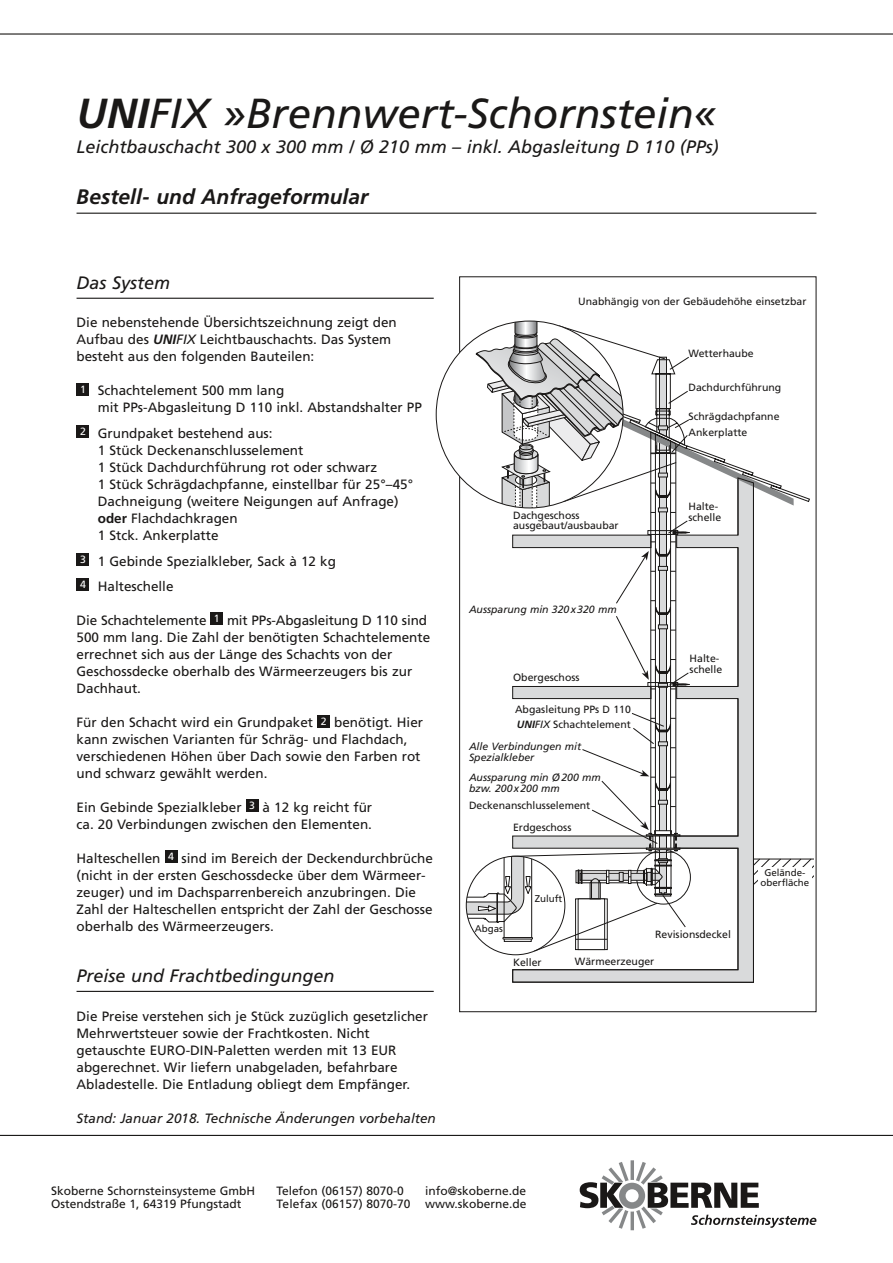
<style>
.page{position:relative;width:893px;height:1263px;background:#fff}
.page>*{position:absolute;margin:0;border:0;box-sizing:border-box;transform-origin:0 0}
.Headline_3{font:italic 42px "Frutiger LT";color:#1a1817}
.Subheadline{font:italic 700 21px "Frutiger LT";color:#1a1817}
.Headline_3-2{font:italic 18px "Frutiger LT";color:#1a1817}
.Subheadline-2{font:italic 18px "Frutiger LT";color:#1a1817}
.Beschreibung{font:13.5px/17px "Frutiger LT";color:#1a1817}
.Beschreibung_eingerü{font:13.5px/17px "Frutiger LT";color:#1a1817}
.Legende{font:italic 13.5px "Frutiger LT";color:#1a1817}
.Beschreibung-2{font:12px/12.8px "Frutiger LT";color:#1a1817}
.Beschriftungen{font:10.5px/10.6px "Frutiger LT";color:#1a1817}
.Beschriftungen-2{font:italic 10.5px/10.6px "Frutiger LT";color:#1a1817}
.Beschreibung-3{font:10.5px "Frutiger LT";color:#fff}
.Beschriftungen-3{font:9.75px "Frutiger LT";color:#1a1817}
.s1{font-weight:700}
.s2{font-weight:700;font-style:italic}
.s3{font-style:italic}
</style>
<div class="page">
<svg style="left:580px;top:1160px;width:236px;height:70px"></svg>
<svg style="left:512px;top:952px;width:242px;height:31px"></svg>
<hr style="left:0;top:33px;width:893px;height:2px;background:#1a1817">
<hr style="left:0;top:1135px;width:893px;height:1px;background:#1a1817">
<hr style="left:77px;top:213px;width:739px;height:1px;background:#1a1817">
<hr style="left:77px;top:298px;width:357px;height:1px;background:#1a1817">
<hr style="left:77px;top:991px;width:357px;height:1px;background:#1a1817">
<div style="left:77px;top:383px;width:12px;height:12px;background:#1a1817"></div>
<div style="left:77px;top:425px;width:12px;height:13px;background:#1a1817"></div>
<div style="left:77px;top:553px;width:12px;height:13px;background:#1a1817"></div>
<div style="left:77px;top:578px;width:12px;height:13px;background:#1a1817"></div>
<div style="left:210px;top:612px;width:13px;height:13px;background:#1a1817"></div>
<div style="left:317px;top:715px;width:13px;height:13px;background:#1a1817"></div>
<div style="left:246px;top:799px;width:12px;height:13px;background:#1a1817"></div>
<div style="left:165px;top:850px;width:12px;height:13px;background:#1a1817"></div>
<svg style="left:466px;top:321px;width:347px;height:631px"></svg>
<p class="Headline_3" style="left:77px;top:88px;width:642px"><span class="s1">UNI</span>FIX »Brennwert-Schornstein«</p>
<p class="Headline_3-2" style="left:77px;top:136px;width:644px">Leichtbauschacht 300 x 300 mm / Ø 210 mm – inkl. Abgasleitung D 110 (PPs)</p>
<p class="Subheadline" style="left:77px;top:184px;width:293px">Bestell- und Anfrageformular</p>
<p class="Subheadline-2" style="left:77px;top:272px;width:95px">Das System</p>
<p class="Beschreibung" style="left:77px;top:314px;width:322px">Die nebenstehende Übersichtszeichnung zeigt den<br>Aufbau des <span class="s2">UNI</span><span class="s3">FIX</span> Leichtbauschachts. Das System besteht aus den folgenden Bauteilen:</p>
<p class="Beschreibung-3" style="left:80px;top:383px;width:7px">1</p>
<p class="Beschreibung_eingerü" style="left:98px;top:382px;width:326px">Schachtelement 500 mm lang<br>mit PPs-Abgasleitung D 110 inkl. Abstandshalter PP</p>
<p class="Beschreibung-3" style="left:80px;top:425px;width:7px">2</p>
<p class="Beschreibung_eingerü" style="left:98px;top:425px;width:317px">Grundpaket bestehend aus:<br>1 Stück Deckenanschlusselement<br>1 Stück Dachdurchführung rot oder schwarz<br>1 Stück Schrägdachpfanne, einstellbar für 25°–45° Dachneigung (weitere Neigungen auf Anfrage) <span class="s1">oder</span> Flachdachkragen<br>1 Stck. Ankerplatte</p>
<p class="Beschreibung-3" style="left:80px;top:553px;width:7px">3</p>
<p class="Beschreibung_eingerü" style="left:98px;top:552px;width:240px">1 Gebinde Spezialkleber, Sack à 12 kg</p>
<p class="Beschreibung-3" style="left:80px;top:578px;width:7px">4</p>
<p class="Beschreibung_eingerü" style="left:98px;top:578px;width:77px">Halteschelle</p>
<p class="Beschreibung" style="left:77px;top:612px;width:131px">Die Schachtelemente</p>
<p class="Beschreibung-3" style="left:214px;top:612px;width:7px">1</p>
<p class="Beschreibung" style="left:77px;top:612px;width:355px;text-indent:150px">mit PPs-Abgasleitung D 110 sind 500 mm lang. Die Zahl der benötigten Schachtelemente errechnet sich aus der Länge des Schachts von der Geschossdecke oberhalb des Wärmeerzeugers bis zur Dachhaut.</p>
<p class="Beschreibung" style="left:77px;top:714px;width:238px">Für den Schacht wird ein Grundpaket</p>
<p class="Beschreibung-3" style="left:321px;top:715px;width:7px">2</p>
<p class="Beschreibung" style="left:77px;top:714px;width:348px;text-indent:258px">benötigt. Hier kann zwischen Varianten für Schräg- und Flachdach, verschiedenen Höhen über Dach sowie den Farben rot und schwarz gewählt werden.</p>
<p class="Beschreibung" style="left:77px;top:799px;width:167px">Ein Gebinde Spezialkleber</p>
<p class="Beschreibung-3" style="left:249px;top:799px;width:7px">3</p>
<p class="Beschreibung" style="left:77px;top:799px;width:297px;text-align:right">à 12 kg reicht für<br>ca. 20 Verbindungen zwischen den Elementen.</p>
<p class="Beschreibung" style="left:77px;top:850px;width:86px">Halteschellen</p>
<p class="Beschreibung-3" style="left:168px;top:850px;width:7px">4</p>
<p class="Beschreibung" style="left:77px;top:850px;width:358px;text-indent:105px">sind im Bereich der Deckendurchbrüche (nicht in der ersten Geschossdecke über dem Wärmeer&shy;zeuger) und im Dachsparrenbereich anzubringen. Die Zahl der Halteschellen entspricht der Zahl der Geschosse oberhalb des Wärmeerzeugers.</p>
<p class="Subheadline-2" style="left:77px;top:965px;width:260px">Preise und Frachtbedingungen</p>
<p class="Beschreibung" style="left:77px;top:1007px;width:353px">Die Preise verstehen sich je Stück zuzüglich gesetzlicher Mehrwertsteuer sowie der Frachtkosten. Nicht getauschte EURO-DIN-Paletten werden mit 13 EUR abgerechnet. Wir liefern unabgeladen, befahrbare Abladestelle. Die Entladung obliegt dem Empfänger.</p>
<p class="Legende" style="left:77px;top:1110px;width:361px">Stand: Januar 2018. Technische Änderungen vorbehalten</p>
<p class="Beschriftungen" style="left:578px;top:296px;width:230px">Unabhängig von der Gebäudehöhe einsetzbar</p>
<p class="Beschriftungen" style="left:688px;top:348px;width:67px">Wetterhaube</p>
<p class="Beschriftungen" style="left:688px;top:382px;width:94px">Dachdurchführung</p>
<p class="Beschriftungen" style="left:688px;top:411px;width:93px">Schrägdachpfanne</p>
<p class="Beschriftungen" style="left:513px;top:510px;width:107px">Dachgeschoss ausgebaut/ausbaubar</p>
<p class="Beschriftungen" style="left:688px;top:427px;width:60px">Ankerplatte</p>
<p class="Beschriftungen" style="left:688px;top:501px;width:34px">Halte&shy;schelle</p>
<p class="Beschriftungen-2" style="left:469px;top:604px;width:149px">Aussparung min 320x320 mm</p>
<p class="Beschriftungen" style="left:513px;top:672px;width:68px">Obergeschoss</p>
<p class="Beschriftungen" style="left:515px;top:704px;width:117px">Abgasleitung PPs D 110</p>
<p class="Beschriftungen" style="left:517px;top:719px;width:116px"><span class="s2">UNI</span><span class="s3">FIX</span> Schachtelement</p>
<p class="Beschriftungen-2" style="left:469px;top:741px;width:114px">Alle Verbindungen mit<br>Spezialkleber</p>
<p class="Beschriftungen-2" style="left:469px;top:772px;width:133px">Aussparung min Ø200 mm bzw. 200x200 mm</p>
<p class="Beschriftungen" style="left:469px;top:800px;width:123px">Deckenanschlusselement</p>
<p class="Beschriftungen" style="left:513px;top:822px;width:60px">Erdgeschoss</p>
<p class="Beschriftungen-3" style="left:475px;top:923px;width:30px">Abgas</p>
<p class="Beschriftungen-3" style="left:535px;top:892px;width:29px">Zuluft</p>
<p class="Beschriftungen" style="left:690px;top:653px;width:34px">Halte&shy;schelle</p>
<p class="Beschriftungen" style="left:655px;top:929px;width:77px">Revisionsdeckel</p>
<p class="Beschriftungen" style="left:513px;top:957px;width:30px">Keller</p>
<p class="Beschriftungen" style="left:575px;top:956px;width:81px">Wärmeerzeuger</p>
<p class="Beschriftungen-3" style="left:764px;top:867px;width:43px">Gelände-</p>
<p class="Beschriftungen-3" style="left:760px;top:877px;width:50px">oberfläche</p>
<p class="Beschreibung-2" style="left:51px;top:1184px;width:206px">Skoberne Schornsteinsysteme GmbH</p>
<p class="Beschreibung-2" style="left:51px;top:1197px;width:192px">Ostendstraße 1, 64319 Pfungstadt</p>
<p class="Beschreibung-2" style="left:276px;top:1184px;width:129px">Telefon (06157) 8070-0</p>
<p class="Beschreibung-2" style="left:276px;top:1197px;width:136px">Telefax (06157) 8070-70</p>
<p class="Beschreibung-2" style="left:425px;top:1184px;width:103px">info@skoberne.de www.skoberne.de</p>
</div>
